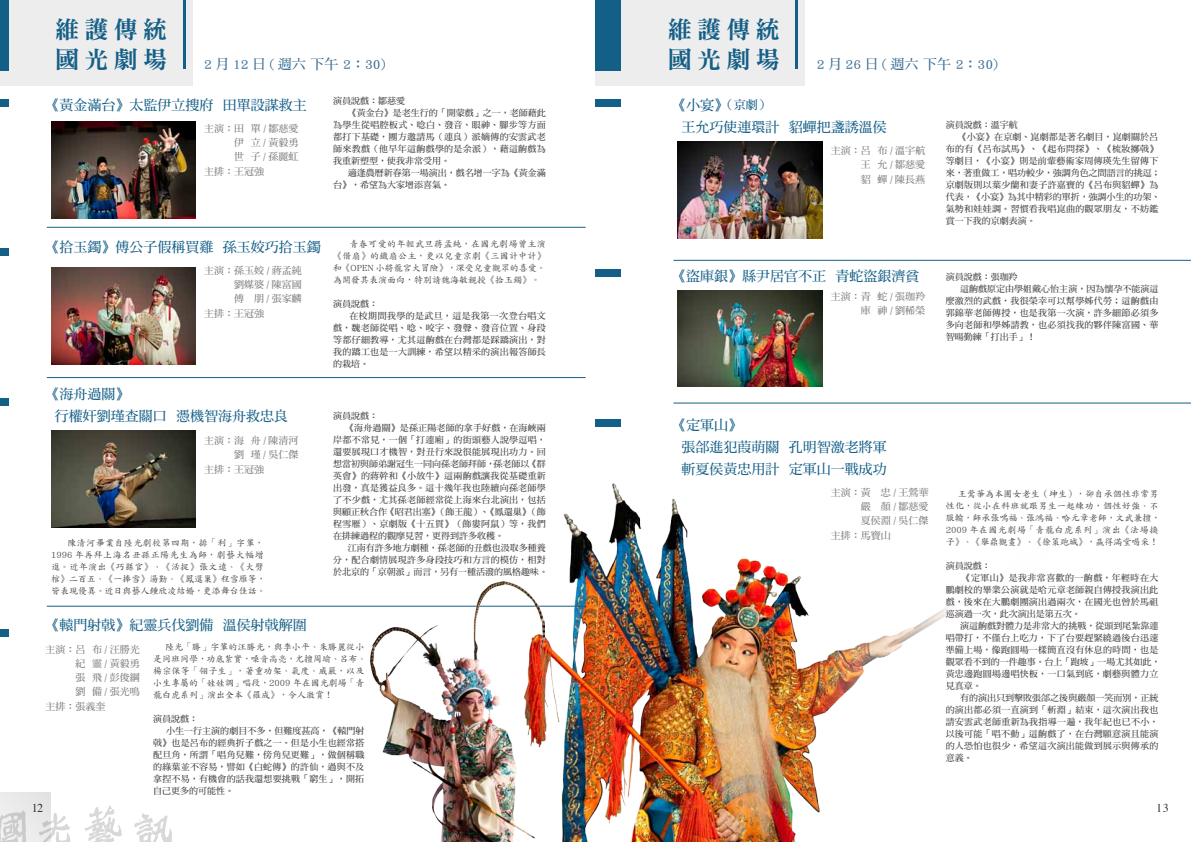
<style>
.page{position:relative;width:1191px;height:842px;background:#fff}
.page>*{position:absolute;margin:0;border:0;box-sizing:border-box;transform-origin:0 0}
.t1{font:24px/30px "DF Ming Std W9";letter-spacing:.22em;color:#145f87}
.t2{font:14px/22px "DF Ming Std W7";color:#145f87}
.t3{font:14px "DF Ming Std W7";color:#396d93}
.t4{font:12px "Times";color:#000}
.t5{font:10px/14px "DF Ming Std W7";color:#7d7d7d;text-align:justify}
.t6{font:9px "DF Ming Std W7";letter-spacing:.03em;color:#3e3a39}
.t7{font:9px "DF Ming Std W7";color:#3e3a39}
.t8{font:9px/12px "DF Kai Shu Std W5";color:#3e3a39}
.t9{font:9px/12px "DF Kai Shu Std W5";letter-spacing:.04em;color:#3e3a39}
.s1{font-size:12px}
</style>
<div class="page">
<div style="left:0;top:793px;width:51px;height:49px;background:#e9e9ea"></div>
<svg style="left:0;top:810px;width:26px;height:32px"></svg>
<svg style="left:39px;top:813px;width:32px;height:29px"></svg>
<svg style="left:85px;top:805px;width:37px;height:37px"></svg>
<svg style="left:134px;top:813px;width:38px;height:29px"></svg>
<img style="left:545px;top:484px;width:406px;height:358px">
<div style="left:0;top:0;width:192px;height:85px;background:#ededed"></div>
<div style="left:595px;top:0;width:210px;height:85px;background:#ededed"></div>
<hr style="left:183px;top:0;width:3px;height:69px;background:#145f87">
<hr style="left:795px;top:0;width:3px;height:69px;background:#145f87">
<div style="left:0;top:99px;width:9px;height:7px;background:#145f87"></div>
<div style="left:595px;top:99px;width:26px;height:7px;background:#145f87"></div>
<div style="left:0;top:248px;width:9px;height:8px;background:#145f87"></div>
<div style="left:595px;top:269px;width:26px;height:7px;background:#145f87"></div>
<div style="left:0;top:629px;width:9px;height:7px;background:#145f87"></div>
<div style="left:0;top:399px;width:9px;height:7px;background:#145f87"></div>
<div style="left:595px;top:420px;width:26px;height:7px;background:#145f87"></div>
<div style="left:0;top:0;width:8px;height:71px;background:#145f87"></div>
<div style="left:595px;top:0;width:26px;height:71px;background:#145f87"></div>
<hr style="left:47px;top:227px;width:538px;height:1px;background:#145f87">
<hr style="left:673px;top:260px;width:518px;height:1px;background:#145f87">
<hr style="left:47px;top:606px;width:538px;height:1px;background:#145f87">
<hr style="left:47px;top:377px;width:538px;height:1px;background:#145f87">
<hr style="left:673px;top:403px;width:518px;height:1px;background:#145f87">
<img style="left:51px;top:122px;width:145px;height:96px">
<img style="left:677px;top:142px;width:145px;height:96px">
<img style="left:51px;top:268px;width:145px;height:96px">
<img style="left:677px;top:291px;width:145px;height:96px">
<img style="left:370px;top:581px;width:175px;height:261px">
<img style="left:51px;top:431px;width:145px;height:96px">
<h1 class="t1" style="left:55px;top:14px;width:113px">維護傳統國光劇場</h1>
<h1 class="t1" style="left:668px;top:14px;width:113px">維護傳統國光劇場</h1>
<h2 class="t2" style="left:45px;top:94px;width:263px">《黃金滿台》太監伊立搜府 田單設謀救主</h2>
<p class="t5" style="left:234px;top:122px;width:66px;text-indent:-30px">主演：田 單 / 鄒慈愛伊 立 / 黃毅勇世 子 / 孫麗虹</p>
<p class="t5" style="left:204px;top:165px;width:61px">主排：王冠強</p>
<h2 class="t3" style="left:204px;top:56px;width:183px">2 月 12 日 ( 週六 下午 2：30)</h2>
<h2 class="t3" style="left:816px;top:56px;width:183px">2 月 26 日 ( 週六 下午 2：30)</h2>
<p class="t6" style="left:333px;top:96px;width:73px">演員說戲：鄒慈愛</p>
<p class="t7" style="left:348px;top:108px;width:199px">《黃金台》是老生行的「開蒙戲」之一，老師藉此</p>
<p class="t6" style="left:333px;top:120px;width:214px">為學生從唱腔板式、唸白、發音、眼神、腳步等方面</p>
<p class="t6" style="left:333px;top:132px;width:214px">都打下基礎，團方邀請馬（連良）派嫡傳的安雲武老</p>
<p class="t6" style="left:333px;top:144px;width:214px">師來教戲（他早年這齣戲學的是余派），藉這齣戲為</p>
<p class="t7" style="left:333px;top:156px;width:118px">我重新塑型，使我非常受用。</p>
<p class="t7" style="left:348px;top:168px;width:199px">適逢農曆新春第一場演出，戲名增一字為《黃金滿</p>
<p class="t7" style="left:333px;top:180px;width:118px">台》，希望為大家增添喜氣。</p>
<h2 class="t2" style="left:681px;top:94px;width:207px;text-indent:-9px">《小宴》<span class="s1">（京劇）<br></span>王允巧使連環計 貂蟬把盞誘溫侯</h2>
<p class="t5" style="left:831px;top:144px;width:96px;text-align:right">主演：呂 布 / 溫宇航王 允 / 鄒慈愛</p>
<p class="t5" style="left:861px;top:173px;width:66px">貂 蟬 / 陳長燕</p>
<p class="t6" style="left:945px;top:120px;width:73px">演員說戲：溫宇航</p>
<p class="t6" style="left:957px;top:132px;width:202px">《小宴》在京劇、崑劇都是著名劇目，崑劇關於呂</p>
<p class="t6" style="left:945px;top:144px;width:214px">布的有《呂布試馬》、《起布問探》、《梳妝擲戟》</p>
<p class="t6" style="left:945px;top:156px;width:214px">等劇目，《小宴》則是前輩藝術家周傳瑛先生留傳下</p>
<p class="t7" style="left:945px;top:168px;width:216px">來，著重做工，唱功較少，強調角色之間語言的挑逗；</p>
<p class="t6" style="left:945px;top:180px;width:214px">京劇版則以葉少蘭和妻子許嘉寶的《呂布與貂蟬》為</p>
<p class="t7" style="left:945px;top:192px;width:216px">代表，《小宴》為其中精彩的單折，強調小生的功架、</p>
<p class="t6" style="left:945px;top:204px;width:214px">氣勢和娃娃調。習慣看我唱崑曲的觀眾朋友，不妨鑑</p>
<p class="t7" style="left:945px;top:216px;width:91px">賞一下我的京劇表演。</p>
<h2 class="t2" style="left:45px;top:235px;width:277px">《拾玉鐲》傅公子假稱買雞 孫玉姣巧拾玉鐲</h2>
<p class="t5" style="left:234px;top:263px;width:69px;text-indent:-30px">主演：孫玉姣 / 蔣孟純劉媒婆 / 陳富國傅 朋 / 張家麟</p>
<p class="t5" style="left:204px;top:306px;width:61px">主排：王冠強</p>
<h2 class="t2" style="left:55px;top:383px;width:235px;text-indent:-9px">《海舟過關》<br>行權奸劉瑾查關口 憑機智海舟救忠良</h2>
<p class="t5" style="left:204px;top:433px;width:96px;text-align:right">主演：海 舟 / 陳清河劉 瑾 / 吳仁傑</p>
<p class="t5" style="left:204px;top:462px;width:61px">主排：王冠強</p>
<p class="t9" style="left:51px;top:536px;width:216px;text-indent:16px">陳清河畢業自陸光劇校第四期，排「利」字輩，<br>1996 年再拜上海名丑孫正陽先生為師，劇藝大幅增進。近年演出《巧縣官》、《活捉》張文遠、《大劈棺》二百五、《一捧雪》湯勤、《鳳還巢》程雪雁等，皆表現優異。近日與藝人鍾欣凌結婚，更添舞台佳話。</p>
<p class="t8" style="left:333px;top:238px;width:214px;text-align:justify;text-indent:16px">青春可愛的年輕武旦蔣孟純，在國光劇場曾主演《借扇》的鐵扇公主，更以兒童京劇《三國計中計》和《OPEN 小將龍宮大冒險》，深受兒童觀眾的喜愛。為開發其表演面向，特別請魏海敏親授《拾玉鐲》。</p>
<p class="t6" style="left:333px;top:299px;width:46px">演員說戲：</p>
<p class="t6" style="left:349px;top:311px;width:198px">在校期間我學的是武旦，這是我第一次登台唱文</p>
<p class="t6" style="left:333px;top:323px;width:214px">戲，魏老師從唱、唸、咬字、發聲、發音位置、身段</p>
<p class="t6" style="left:333px;top:335px;width:214px">等都仔細教導，尤其這齣戲在台灣都是踩蹻演出，對</p>
<p class="t6" style="left:333px;top:347px;width:214px">我的蹻工也是一大訓練，希望以精采的演出報答師長</p>
<p class="t6" style="left:333px;top:359px;width:37px">的栽培。</p>
<p class="t6" style="left:333px;top:411px;width:46px">演員說戲：</p>
<p class="t6" style="left:345px;top:423px;width:202px">《海舟過關》是孫正陽老師的拿手好戲，在海峽兩</p>
<p class="t6" style="left:333px;top:435px;width:214px">岸都不常見，一個「打連廂」的街頭藝人說學逗唱，</p>
<p class="t6" style="left:333px;top:447px;width:214px">還要展現口才機智，對丑行來說很能展現出功力。回</p>
<p class="t7" style="left:333px;top:459px;width:214px">想當初與師弟謝冠生一同向孫老師拜師，孫老師以《群</p>
<p class="t6" style="left:333px;top:471px;width:214px">英會》的蔣幹和《小放牛》這兩齣戲讓我從基礎重新</p>
<p class="t6" style="left:333px;top:483px;width:214px">出發，真是獲益良多。這十幾年我也陸續向孫老師學</p>
<p class="t6" style="left:333px;top:495px;width:214px">了不少戲，尤其孫老師經常從上海來台北演出，包括</p>
<p class="t7" style="left:333px;top:507px;width:214px">與顧正秋合作《昭君出塞》（飾王龍）、《鳳還巢》（飾</p>
<p class="t6" style="left:333px;top:519px;width:214px">程雪雁）、京劇版《十五貫》（飾婁阿鼠）等，我們</p>
<p class="t7" style="left:333px;top:531px;width:172px">在排練過程的觀摩見習，更得到許多收穫。</p>
<p class="t7" style="left:348px;top:543px;width:199px">江南有許多地方劇種，孫老師的丑戲也汲取多種養</p>
<p class="t6" style="left:333px;top:555px;width:214px">分，配合劇情展現許多身段技巧和方言的模仿，相對</p>
<p class="t7" style="left:333px;top:567px;width:216px">於北京的「京朝派」而言，另有一種活潑的風格趣味。</p>
<h2 class="t2" style="left:45px;top:614px;width:263px">《轅門射戟》紀靈兵伐劉備 溫侯射戟解圍</h2>
<p class="t5" style="left:75px;top:642px;width:66px;text-indent:-30px">主演：呂 布 / 汪勝光紀 靈 / 黃毅勇張 飛 / 彭俊綱劉 備 / 張光鳴</p>
<p class="t5" style="left:45px;top:699px;width:61px">主排：張義奎</p>
<p class="t8" style="left:153px;top:640px;width:215px;text-indent:12px">陸光「勝」字輩的汪勝光，與李小平、朱勝麗從小是同班同學，功底紮實，嗓音高亮，尤擅周瑜、呂布、楊宗保等「翎子生」，著重功架、氣度、威嚴，以及小生專屬的「娃娃調」唱段，2009 年在國光劇場「青龍白虎系列」演出全本《羅成》，令人激賞！</p>
<p class="t6" style="left:153px;top:714px;width:46px">演員說戲：</p>
<p class="t7" style="left:166px;top:726px;width:199px">小生一行主演的劇目不多，但難度甚高，《轅門射</p>
<p class="t6" style="left:153px;top:738px;width:213px">戟》也是呂布的經典折子戲之一。但是小生也經常搭</p>
<p class="t6" style="left:153px;top:750px;width:213px">配旦角，所謂「唱角兒難，傍角兒更難」，做個稱職</p>
<p class="t6" style="left:153px;top:762px;width:213px">的綠葉並不容易，譬如《白蛇傳》的許仙，過與不及</p>
<p class="t6" style="left:153px;top:774px;width:213px">拿捏不易，有機會的話我還想要挑戰「窮生」，開拓</p>
<p class="t7" style="left:153px;top:786px;width:82px">自己更多的可能性。</p>
<h2 class="t2" style="left:672px;top:265px;width:249px">《盜庫銀》縣尹居官不正 青蛇盜銀濟貧</h2>
<p class="t5" style="left:831px;top:289px;width:96px;text-align:right">主演：青 蛇 / 張珈羚庫 神 / 劉稀榮</p>
<p class="t6" style="left:945px;top:272px;width:73px">演員說戲：張珈羚</p>
<p class="t7" style="left:960px;top:284px;width:199px">這齣戲原定由學姐戴心怡主演，因為懷孕不能演這</p>
<p class="t6" style="left:945px;top:296px;width:214px">麼激烈的武戲，我很榮幸可以幫學姊代勞；這齣戲由</p>
<p class="t6" style="left:945px;top:308px;width:214px">郭錦華老師傳授，也是我第一次演，許多細節必須多</p>
<p class="t6" style="left:945px;top:320px;width:214px">多向老師和學姊請教，也必須找我的夥伴陳富國、華</p>
<p class="t6" style="left:945px;top:332px;width:91px">智暘勤練「打出手」！</p>
<h2 class="t2" style="left:681px;top:413px;width:207px;text-indent:-9px">《定軍山》<br>張郃進犯葭萌關 孔明智激老將軍斬夏侯黃忠用計 定軍山一戰成功</h2>
<p class="t5" style="left:861px;top:486px;width:69px;text-indent:-30px">主演：黃 忠 / 王鶯華嚴 顏 / 鄒慈愛夏侯淵 / 吳仁傑</p>
<p class="t5" style="left:831px;top:529px;width:61px">主排：馬寶山</p>
<p class="t8" style="left:945px;top:487px;width:216px;text-indent:12px">王鶯華為本團女老生（坤生），卻自承個性非常男性化，從小在科班就跟男生一起練功，個性好強、不服輸，師承張鳴福、張鴻福、哈元章老師，文武兼擅，<br>2009 年在國光劇場「青龍白虎系列」演出《法場換子》、《舉鼎觀畫》、《徐策跑城》，贏得滿堂喝采！</p>
<p class="t6" style="left:945px;top:560px;width:46px">演員說戲：</p>
<p class="t6" style="left:961px;top:572px;width:198px">《定軍山》是我非常喜歡的一齣戲，年輕時在大</p>
<p class="t6" style="left:945px;top:584px;width:214px">鵬劇校的畢業公演就是哈元章老師親自傳授我演出此</p>
<p class="t6" style="left:945px;top:596px;width:214px">戲，後來在大鵬劇團演出過兩次，在國光也曾於馬祖</p>
<p class="t7" style="left:945px;top:608px;width:136px">巡演過一次，此次演出是第五次。</p>
<p class="t7" style="left:960px;top:620px;width:199px">演這齣戲對體力是非常大的挑戰，從頭到尾紮靠連</p>
<p class="t6" style="left:945px;top:632px;width:214px">唱帶打，不僅台上吃力，下了台要趕緊繞過後台迅速</p>
<p class="t6" style="left:945px;top:644px;width:214px">準備上場，像跑圓場一樣簡直沒有休息的時間，也是</p>
<p class="t7" style="left:945px;top:656px;width:216px">觀眾看不到的一件趣事。台上「跑坡」一場尤其如此，</p>
<p class="t6" style="left:945px;top:668px;width:214px">黃忠邊跑圓場邊唱快板，一口氣到底，劇藝與體力立</p>
<p class="t6" style="left:945px;top:680px;width:37px">見真章。</p>
<p class="t7" style="left:960px;top:692px;width:199px">有的演出只到擊敗張郃之後與嚴顏一笑而別，正統</p>
<p class="t6" style="left:945px;top:704px;width:214px">的演出都必須一直演到「斬淵」結束，這次演出我也</p>
<p class="t6" style="left:945px;top:716px;width:214px">請安雲武老師重新為我指導一遍，我年紀也已不小，</p>
<p class="t6" style="left:945px;top:728px;width:214px">以後可能「唱不動」這齣戲了，在台灣願意演且能演</p>
<p class="t6" style="left:945px;top:740px;width:214px">的人恐怕也很少，希望這次演出能做到展示與傳承的</p>
<p class="t6" style="left:945px;top:752px;width:28px">意義。</p>
<h3 class="t4" style="left:31px;top:796px;width:13px">12</h3>
<h3 class="t4" style="left:1157px;top:796px;width:13px">13</h3>
</div>
